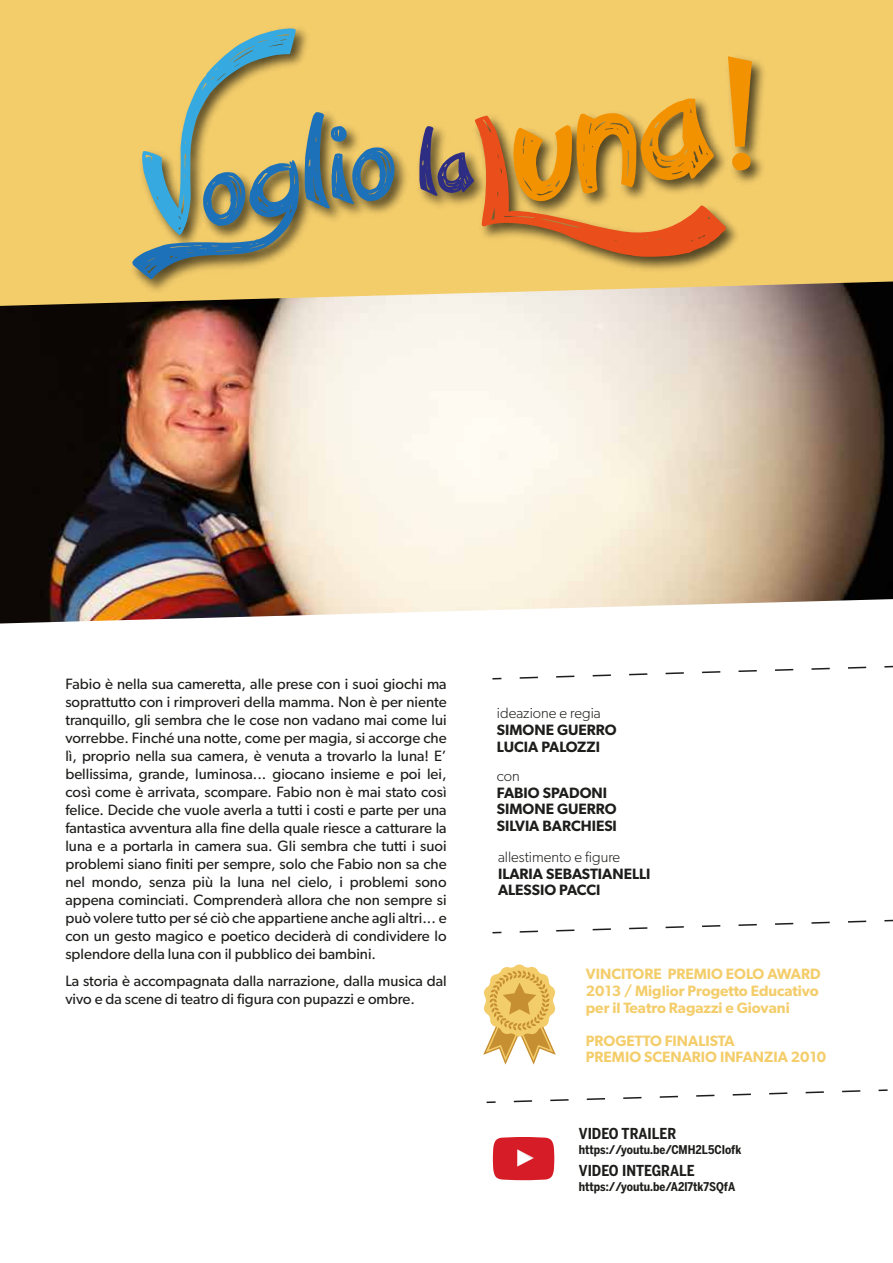
<style>
.page{position:relative;width:893px;height:1263px;background:#fff}
.page>*{position:absolute;margin:0;border:0;box-sizing:border-box;transform-origin:0 0}
.t1{font:107.1px "Confetti Stream";color:#1d71b8}
.t2{font:15px/18px "Gibson";color:#1d1d1b;text-align:justify}
.t3{font:600 15px/16.6px "Gibson";color:#f4cd6b}
.t4{font:600 15px/16.5px "Gibson";color:#1d1d1b}
.t5{font:300 15px "Gibson";color:#1d1d1b}
.t6{font:700 15px "Benton Sans Cond";color:#1d1d1b}
.t7{font:700 12px "Benton Sans Cond";color:#1d1d1b}
.s1{font-size:77.4px;color:#2d2e83}
.s2{font-size:155.55px;color:#e94e1b}
.s3{font-size:155.55px;color:#f39200}
</style>
<div class="page">
<img style="left:0;top:306px;width:893px;height:317px">
<div style="left:0;top:0;width:893px;height:306px;background:#f4cd6b"></div>
<svg style="left:519px;top:666px;width:348px;height:13px"></svg>
<svg style="left:884px;top:666px;width:9px;height:2px"></svg>
<svg style="left:519px;top:920px;width:348px;height:13px"></svg>
<svg style="left:487px;top:1101px;width:9px;height:2px"></svg>
<svg style="left:513px;top:1090px;width:348px;height:13px"></svg>
<svg style="left:879px;top:1089px;width:9px;height:2px"></svg>
<div style="left:100px;top:8px;width:303px;height:293px;background:#f4cd6b"></div>
<img style="left:106px;top:94px;width:324px;height:220px">
<img style="left:403px;top:110px;width:50px;height:146px">
<img style="left:453px;top:49px;width:298px;height:260px">
<img style="left:689px;top:36px;width:116px;height:173px">
<svg style="left:483px;top:964px;width:73px;height:101px"></svg>
<svg style="left:493px;top:1137px;width:61px;height:43px;background:#d9323b"></svg>
<svg style="left:107px;top:15px;width:248px;height:222px;background:#d7b45e"></svg>
<svg style="left:702px;top:50px;width:80px;height:124px;background:#cfae5a"></svg>
<h1 class="t1" style="left:192px;top:132px;width:517px;rotate:-9deg">oglio <span class="s1">la</span><span class="s2">L</span><span class="s3">una</span></h1>
<p class="t2" style="left:65px;top:675px;width:383px">Fabio è nella sua cameretta, alle prese con i suoi giochi ma soprattutto con i rimproveri della mamma. Non è per niente tranquillo, gli sembra che le cose non vadano mai come lui vorrebbe. Finché una notte, come per magia, si accorge che lì, proprio nella sua camera, è venuta a trovarlo la luna! E’ bellissima, grande, luminosa... giocano insieme e poi lei, così come è arrivata, scompare. Fabio non è mai stato così felice. Decide che vuole averla a tutti i costi e parte per una fantastica avventura alla fine della quale riesce a catturare la luna e a portarla in camera sua. Gli sembra che tutti i suoi problemi siano finiti per sempre, solo che Fabio non sa che nel mondo, senza più la luna nel cielo, i problemi sono appena cominciati. Comprenderà allora che non sempre si può volere tutto per sé ciò che appartiene anche agli altri... e con un gesto magico e poetico deciderà di condividere lo splendore della luna con il pubblico dei bambini.</p>
<p class="t2" style="left:65px;top:972px;width:383px">La storia è accompagnata dalla narrazione, dalla musica dal vivo e da scene di teatro di figura con pupazzi e ombre.</p>
<p class="t5" style="left:497px;top:704px;width:105px">ideazione e regia</p>
<p class="t4" style="left:497px;top:721px;width:121px">SIMONE GUERRO<br>LUCIA PALOZZI</p>
<p class="t5" style="left:497px;top:767px;width:25px">con</p>
<p class="t4" style="left:497px;top:784px;width:121px">FABIO SPADONI<br>SIMONE GUERRO<br>SILVIA BARCHIESI</p>
<p class="t5" style="left:498px;top:848px;width:124px">allestimento e figure</p>
<p class="t4" style="left:498px;top:865px;width:154px">ILARIA SEBASTIANELLI<br>ALESSIO PACCI</p>
<p class="t3" style="left:586px;top:965px;width:236px">VINCITORE PREMIO EOLO AWARD<br>2013 / Miglior Progetto Educativo per il Teatro Ragazzi e Giovani</p>
<p class="t3" style="left:586px;top:1032px;width:242px">PROGETTO FINALISTA<br>PREMIO SCENARIO INFANZIA 2010</p>
<p class="t6" style="left:579px;top:1125px;width:99px">VIDEO TRAILER</p>
<p class="t7" style="left:579px;top:1142px;width:164px">https://youtu.be/CMH2L5CIofk</p>
<p class="t6" style="left:579px;top:1162px;width:117px">VIDEO INTEGRALE</p>
<p class="t7" style="left:579px;top:1179px;width:158px">https://youtu.be/A2l7tk7SQfA</p>
</div>
